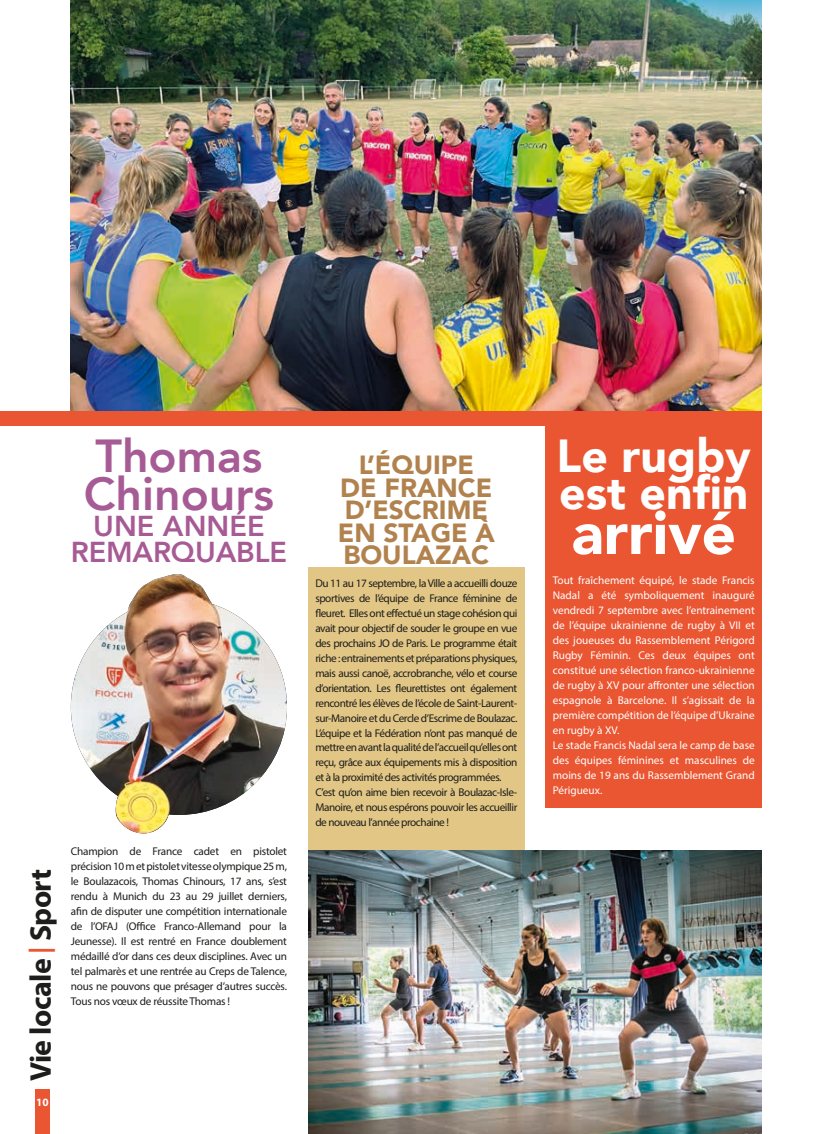
<style>
.page{position:relative;width:815px;height:1134px;background:#fff}
.page>*{position:absolute;margin:0;border:0;box-sizing:border-box;transform-origin:0 0}
.t1{font:900 60px "Avenir";color:#fff}
.t2{font:900 46.25px/37.5px "Avenir";color:#fff}
.t3{font:800 46.25px/37.5px "Avenir";color:#a75b95}
.t4{font:700 30px "Myriad Pro";letter-spacing:-.02em;color:#1d1d1b}
.t5{font:800 28.75px/26.2px "Avenir";letter-spacing:-.005em;color:#a75b95;text-align:center}
.t6{font:900 26.25px/22.5px "Avenir";color:#b1824e;text-align:center}
.t7{font:11.25px/15px "Myriad Pro";letter-spacing:-.04em;color:#1d1d1b;text-align:justify}
.t8{font:11.25px/15px "Myriad Pro";color:#fff}
.t9{font:700 11.25px "Myriad Pro";color:#fff}
.s1{font-size:26.25px;color:#ea5532}
</style>
<div class="page">
<div style="left:308px;top:567px;width:216px;height:383px;background:#e2c686"></div>
<div style="left:546px;top:411px;width:216px;height:397px;background:#ea5532"></div>
<img style="left:71px;top:0;width:691px;height:411px">
<img style="left:308px;top:850px;width:454px;height:284px">
<div style="left:0;top:411px;width:762px;height:14px;background:#ea5532"></div>
<img style="left:71px;top:574px;width:216px;height:260px">
<div style="left:35px;top:1090px;width:15px;height:44px;background:#ea5532"></div>
<h2 class="t3" style="left:84px;top:437px;width:192px">Thomas<br>Chinours</h2>
<h3 class="t5" style="left:71px;top:513px;width:218px">UNE ANNÉE<br>REMARQUABLE</h3>
<h3 class="t4" style="left:21px;top:1081px;width:213px;rotate:-90deg">Vie locale <span class="s1">|</span> Sport</h3>
<p class="t9" style="left:36px;top:1095px;width:14px">10</p>
<p class="t7" style="left:71px;top:843px;width:218px">Champion de France cadet en pistolet précision 10 m et pistolet vitesse olympique 25 m, le Boulazacois, Thomas Chinours, 17 ans, s’est rendu à Munich du 23 au 29 juillet derniers, afin de disputer une compétition internationale de l’OFAJ (Office Franco-Allemand pour la Jeunesse). Il est rentré en France doublement médaillé d’or dans ces deux disciplines. Avec un tel palmarès et une rentrée au Creps de Talence, nous ne pouvons que présager d’autres succès.<br>Tous nos vœux de réussite Thomas !</p>
<h3 class="t6" style="left:338px;top:453px;width:159px">L’ÉQUIPE<br>DE FRANCE<br>D’ESCRIME<br>EN STAGE À<br>BOULAZAC</h3>
<p class="t7" style="left:315px;top:575px;width:204px;text-align:left">Du 11 au 17 septembre, la Ville a accueilli douze sportives de l’équipe de France féminine de fleuret. Elles ont effectué un stage cohésion qui avait pour objectif de souder le groupe en vue des prochains JO de Paris. Le programme était riche : entrainements et préparations physiques, mais aussi canoë, accrobranche, vélo et course d’orientation. Les fleurettistes ont également rencontré les élèves de l’école de Saint-Laurent&shy;sur-Manoire et du Cercle d’Escrime de Boulazac.<br>L’équipe et la Fédération n’ont pas manqué de mettre en avant la qualité de l’accueil qu’elles ont reçu, grâce aux équipements mis à disposition et à la proximité des activités programmées.<br>C’est qu’on aime bien recevoir à Boulazac-Isle-Manoire, et nous espérons pouvoir les accueillir de nouveau l’année prochaine !</p>
<h2 class="t2" style="left:557px;top:435px;width:196px">Le rugby est enfin</h2>
<h1 class="t1" style="left:572px;top:482px;width:166px">arrivé</h1>
<p class="t8" style="left:553px;top:572px;width:203px">Tout fraîchement équipé, le stade Francis Nadal a été symboliquement inauguré vendredi 7 septembre avec l’entrainement de l’équipe ukrainienne de rugby à VII et des joueuses du Rassemblement Périgord Rugby Féminin. Ces deux équipes ont constitué une sélection franco-ukrainienne de rugby à XV pour affronter une sélection espagnole à Barcelone. Il s’agissait de la première compétition de l’équipe d’Ukraine en rugby à XV.<br>Le stade Francis Nadal sera le camp de base des équipes féminines et masculines de moins de 19 ans du Rassemblement Grand Périgueux.</p>
</div>
